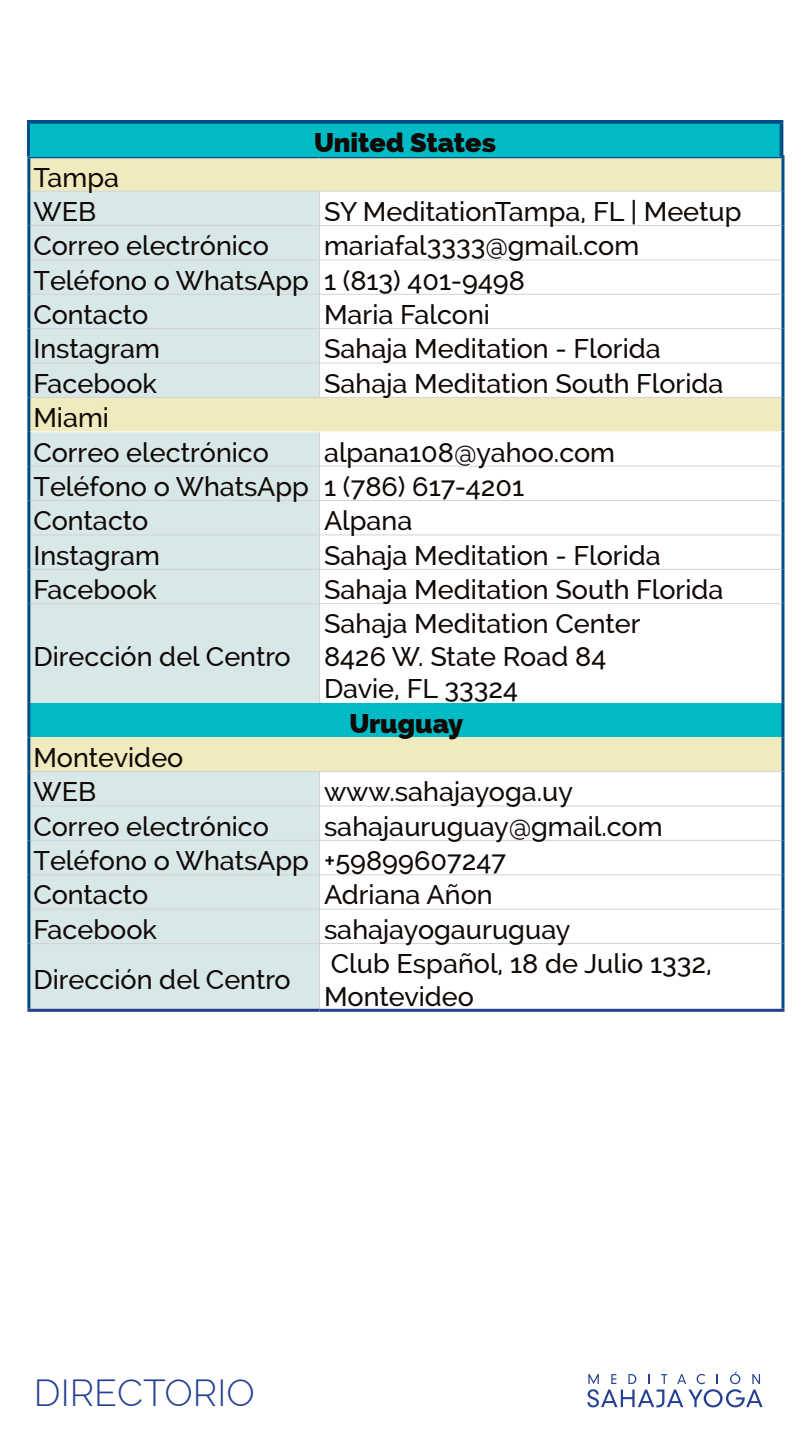
<style>
.page{position:relative;width:810px;height:1440px;background:#fff}
.page>*{position:absolute;margin:0;border:0;box-sizing:border-box;transform-origin:0 0}
.t1{font:300 36.97px "Raleway";color:#244091}
.t2{font:500 27px/34.3px "Raleway";color:#100906}
.t3{font:800 27px "Raleway";color:#100906}
</style>
<div class="page">
<div style="left:30px;top:158px;width:752px;height:33px;background:#f0ebbe"></div>
<svg style="left:30px;top:192px;width:290px;height:511px;background:#d9e6e4"></svg>
<svg style="left:320px;top:192px;width:462px;height:817px"></svg>
<div style="left:29px;top:703px;width:754px;height:34px;background:#00bbc6"></div>
<div style="left:29px;top:737px;width:754px;height:35px;background:#f0ebbe"></div>
<div style="left:30px;top:772px;width:289px;height:237px;background:#d8e7e8"></div>
<hr style="left:30px;top:191px;width:290px;height:1px;background:#d1d3d4">
<hr style="left:320px;top:191px;width:462px;height:1px;background:#d1d3d4">
<hr style="left:319px;top:192px;width:1px;height:33px;background:#d1d3d4">
<hr style="left:30px;top:225px;width:290px;height:1px;background:#d1d3d4">
<hr style="left:320px;top:225px;width:462px;height:1px;background:#d1d3d4">
<hr style="left:319px;top:226px;width:1px;height:34px;background:#d1d3d4">
<hr style="left:30px;top:260px;width:290px;height:1px;background:#d1d3d4">
<hr style="left:320px;top:260px;width:462px;height:1px;background:#d1d3d4">
<hr style="left:319px;top:260px;width:1px;height:34px;background:#d1d3d4">
<hr style="left:30px;top:294px;width:290px;height:1px;background:#d1d3d4">
<hr style="left:320px;top:294px;width:462px;height:1px;background:#d1d3d4">
<hr style="left:319px;top:295px;width:1px;height:33px;background:#d1d3d4">
<hr style="left:30px;top:328px;width:290px;height:1px;background:#d1d3d4">
<hr style="left:320px;top:328px;width:462px;height:1px;background:#d1d3d4">
<hr style="left:319px;top:329px;width:1px;height:34px;background:#d1d3d4">
<hr style="left:30px;top:363px;width:290px;height:1px;background:#d1d3d4">
<hr style="left:320px;top:363px;width:462px;height:1px;background:#d1d3d4">
<hr style="left:319px;top:363px;width:1px;height:34px;background:#d1d3d4">
<hr style="left:30px;top:397px;width:290px;height:1px;background:#d1d3d4">
<hr style="left:320px;top:397px;width:462px;height:1px;background:#d1d3d4">
<hr style="left:319px;top:432px;width:1px;height:34px;background:#d1d3d4">
<hr style="left:30px;top:466px;width:290px;height:1px;background:#d1d3d4">
<hr style="left:320px;top:466px;width:462px;height:1px;background:#d1d3d4">
<hr style="left:319px;top:467px;width:1px;height:33px;background:#d1d3d4">
<hr style="left:30px;top:500px;width:290px;height:1px;background:#d1d3d4">
<hr style="left:320px;top:500px;width:462px;height:1px;background:#d1d3d4">
<hr style="left:319px;top:501px;width:1px;height:34px;background:#d1d3d4">
<hr style="left:319px;top:535px;width:1px;height:34px;background:#d1d3d4">
<hr style="left:30px;top:569px;width:290px;height:1px;background:#d1d3d4">
<hr style="left:320px;top:569px;width:462px;height:1px;background:#d1d3d4">
<hr style="left:319px;top:570px;width:1px;height:33px;background:#d1d3d4">
<hr style="left:30px;top:603px;width:290px;height:1px;background:#d1d3d4">
<hr style="left:320px;top:603px;width:462px;height:1px;background:#d1d3d4">
<hr style="left:319px;top:604px;width:1px;height:99px;background:#d1d3d4">
<hr style="left:30px;top:771px;width:290px;height:1px;background:#d1d3d4">
<hr style="left:320px;top:771px;width:462px;height:1px;background:#d1d3d4">
<hr style="left:319px;top:772px;width:1px;height:34px;background:#d1d3d4">
<hr style="left:30px;top:806px;width:290px;height:1px;background:#d1d3d4">
<hr style="left:320px;top:806px;width:462px;height:1px;background:#d1d3d4">
<hr style="left:319px;top:806px;width:1px;height:34px;background:#d1d3d4">
<hr style="left:30px;top:840px;width:290px;height:1px;background:#d1d3d4">
<hr style="left:320px;top:840px;width:462px;height:1px;background:#d1d3d4">
<hr style="left:319px;top:841px;width:1px;height:33px;background:#d1d3d4">
<hr style="left:30px;top:874px;width:290px;height:1px;background:#d1d3d4">
<hr style="left:320px;top:874px;width:462px;height:1px;background:#d1d3d4">
<hr style="left:319px;top:875px;width:1px;height:34px;background:#d1d3d4">
<hr style="left:319px;top:910px;width:1px;height:33px;background:#d1d3d4">
<hr style="left:30px;top:943px;width:290px;height:1px;background:#d1d3d4">
<hr style="left:320px;top:943px;width:462px;height:1px;background:#d1d3d4">
<hr style="left:319px;top:944px;width:1px;height:65px;background:#d1d3d4">
<hr style="left:27px;top:158px;width:3px;height:33px;background:#004c84">
<hr style="left:782px;top:158px;width:2px;height:33px;background:#004c84">
<hr style="left:27px;top:191px;width:3px;height:35px;background:#004c84">
<hr style="left:782px;top:191px;width:2px;height:35px;background:#004c84">
<hr style="left:27px;top:226px;width:3px;height:34px;background:#004c84">
<hr style="left:782px;top:226px;width:2px;height:34px;background:#004c84">
<hr style="left:27px;top:260px;width:3px;height:34px;background:#004c84">
<hr style="left:782px;top:260px;width:2px;height:34px;background:#004c84">
<hr style="left:27px;top:294px;width:3px;height:35px;background:#004c84">
<hr style="left:782px;top:294px;width:2px;height:35px;background:#004c84">
<hr style="left:27px;top:329px;width:3px;height:34px;background:#004c84">
<hr style="left:782px;top:329px;width:2px;height:34px;background:#004c84">
<hr style="left:27px;top:363px;width:3px;height:34px;background:#004c84">
<hr style="left:782px;top:363px;width:2px;height:34px;background:#004c84">
<hr style="left:27px;top:397px;width:3px;height:35px;background:#004c84">
<hr style="left:782px;top:397px;width:2px;height:35px;background:#004c84">
<hr style="left:27px;top:432px;width:3px;height:34px;background:#004c84">
<hr style="left:782px;top:432px;width:2px;height:34px;background:#004c84">
<hr style="left:27px;top:466px;width:3px;height:35px;background:#004c84">
<hr style="left:782px;top:466px;width:2px;height:35px;background:#004c84">
<hr style="left:27px;top:501px;width:3px;height:34px;background:#004c84">
<hr style="left:782px;top:501px;width:2px;height:34px;background:#004c84">
<hr style="left:27px;top:535px;width:3px;height:34px;background:#004c84">
<hr style="left:782px;top:535px;width:2px;height:34px;background:#004c84">
<hr style="left:27px;top:569px;width:3px;height:35px;background:#004c84">
<hr style="left:782px;top:569px;width:2px;height:35px;background:#004c84">
<hr style="left:27px;top:604px;width:3px;height:99px;background:#004c84">
<hr style="left:782px;top:604px;width:2px;height:99px;background:#004c84">
<hr style="left:27px;top:703px;width:3px;height:34px;background:#004c84">
<hr style="left:782px;top:703px;width:2px;height:34px;background:#004c84">
<hr style="left:27px;top:737px;width:3px;height:35px;background:#004c84">
<hr style="left:782px;top:737px;width:2px;height:35px;background:#004c84">
<hr style="left:27px;top:772px;width:3px;height:34px;background:#004c84">
<hr style="left:782px;top:772px;width:2px;height:34px;background:#004c84">
<hr style="left:27px;top:806px;width:3px;height:34px;background:#004c84">
<hr style="left:782px;top:806px;width:2px;height:34px;background:#004c84">
<hr style="left:27px;top:840px;width:3px;height:35px;background:#004c84">
<hr style="left:782px;top:840px;width:2px;height:35px;background:#004c84">
<hr style="left:27px;top:875px;width:3px;height:34px;background:#004c84">
<hr style="left:782px;top:875px;width:2px;height:34px;background:#004c84">
<hr style="left:27px;top:909px;width:3px;height:35px;background:#004c84">
<hr style="left:782px;top:909px;width:2px;height:35px;background:#004c84">
<hr style="left:27px;top:944px;width:3px;height:65px;background:#004c84">
<hr style="left:782px;top:944px;width:2px;height:65px;background:#004c84">
<hr style="left:30px;top:431px;width:290px;height:1px;background:#fbfaef">
<hr style="left:320px;top:431px;width:462px;height:1px;background:#fbfaef">
<hr style="left:27px;top:155px;width:293px;height:3px;background:#004c84">
<hr style="left:320px;top:155px;width:464px;height:3px;background:#004c84">
<hr style="left:27px;top:1009px;width:293px;height:3px;background:#25408f">
<hr style="left:320px;top:1009px;width:464px;height:3px;background:#25408f">
<hr style="left:30px;top:535px;width:290px;height:1px;background:#d1d3d4">
<hr style="left:320px;top:535px;width:462px;height:1px;background:#d1d3d4">
<hr style="left:30px;top:909px;width:290px;height:1px;background:#d1d3d4">
<hr style="left:320px;top:909px;width:462px;height:1px;background:#d1d3d4">
<div style="left:28px;top:122px;width:754px;height:34px;background:#00bbc6"></div>
<svg style="left:27px;top:120px;width:756px;height:4px;background:#005288"></svg>
<hr style="left:780px;top:124px;width:3px;height:32px;background:#004c84">
<hr style="left:27px;top:124px;width:3px;height:32px;background:#004c84">
<svg style="left:587px;top:1372px;width:176px;height:35px"></svg>
<p class="t2" style="left:33px;top:160px;width:87px">Tampa<br>WEB</p>
<p class="t3" style="left:314px;top:127px;width:183px">United States</p>
<p class="t2" style="left:324px;top:194px;width:419px">SY MeditationTampa, FL | Meetup</p>
<p class="t2" style="left:33px;top:229px;width:607px;text-indent:291px">mariafal3333@gmail.com<br>Teléfono o WhatsApp 1 (813) 401-9498<br>Contacto</p>
<p class="t2" style="left:33px;top:229px;width:237px">Correo electrónico</p>
<p class="t2" style="left:324px;top:297px;width:167px">Maria Falconi</p>
<p class="t2" style="left:33px;top:332px;width:128px">Instagram</p>
<p class="t2" style="left:324px;top:332px;width:338px">Sahaja Meditation - Florida</p>
<p class="t2" style="left:33px;top:366px;width:125px">Facebook</p>
<p class="t2" style="left:324px;top:366px;width:401px">Sahaja Meditation South Florida</p>
<p class="t2" style="left:33px;top:401px;width:237px">Miami<br>Correo electrónico</p>
<p class="t2" style="left:33px;top:435px;width:583px;text-indent:291px">alpana108@yahoo.com<br>Teléfono o WhatsApp 1 (786) 617-4201<br>Contacto</p>
<p class="t2" style="left:324px;top:504px;width:90px">Alpana</p>
<p class="t2" style="left:33px;top:538px;width:128px">Instagram</p>
<p class="t2" style="left:324px;top:538px;width:338px">Sahaja Meditation - Florida</p>
<p class="t2" style="left:33px;top:572px;width:125px">Facebook</p>
<p class="t2" style="left:324px;top:572px;width:401px">Sahaja Meditation South Florida</p>
<p class="t2" style="left:33px;top:639px;width:259px">Dirección del Centro</p>
<p class="t2" style="left:33px;top:740px;width:152px">Montevideo<br>WEB</p>
<p class="t2" style="left:324px;top:608px;width:318px;line-height:32.4px">Sahaja Meditation Center<br>8426 W. State Road 84<br>Davie, FL 33324</p>
<p class="t3" style="left:349px;top:707px;width:115px">Uruguay</p>
<p class="t2" style="left:324px;top:775px;width:251px">www.sahajayoga.uy</p>
<p class="t2" style="left:33px;top:809px;width:631px;text-indent:291px">sahajauruguay@gmail.com<br>Teléfono o WhatsApp +59899607247<br>Contacto</p>
<p class="t2" style="left:33px;top:809px;width:237px">Correo electrónico</p>
<p class="t2" style="left:324px;top:878px;width:170px">Adriana Añon</p>
<p class="t2" style="left:33px;top:912px;width:125px">Facebook</p>
<p class="t2" style="left:324px;top:912px;width:248px">sahajayogauruguay</p>
<p class="t2" style="left:33px;top:963px;width:259px">Dirección del Centro</p>
<p class="t2" style="left:324px;top:948px;width:390px;line-height:32.4px">Club Español, 18 de Julio 1332,<br>Montevideo</p>
<h1 class="t1" style="left:34px;top:1371px;width:222px">DIRECTORIO</h1>
</div>
